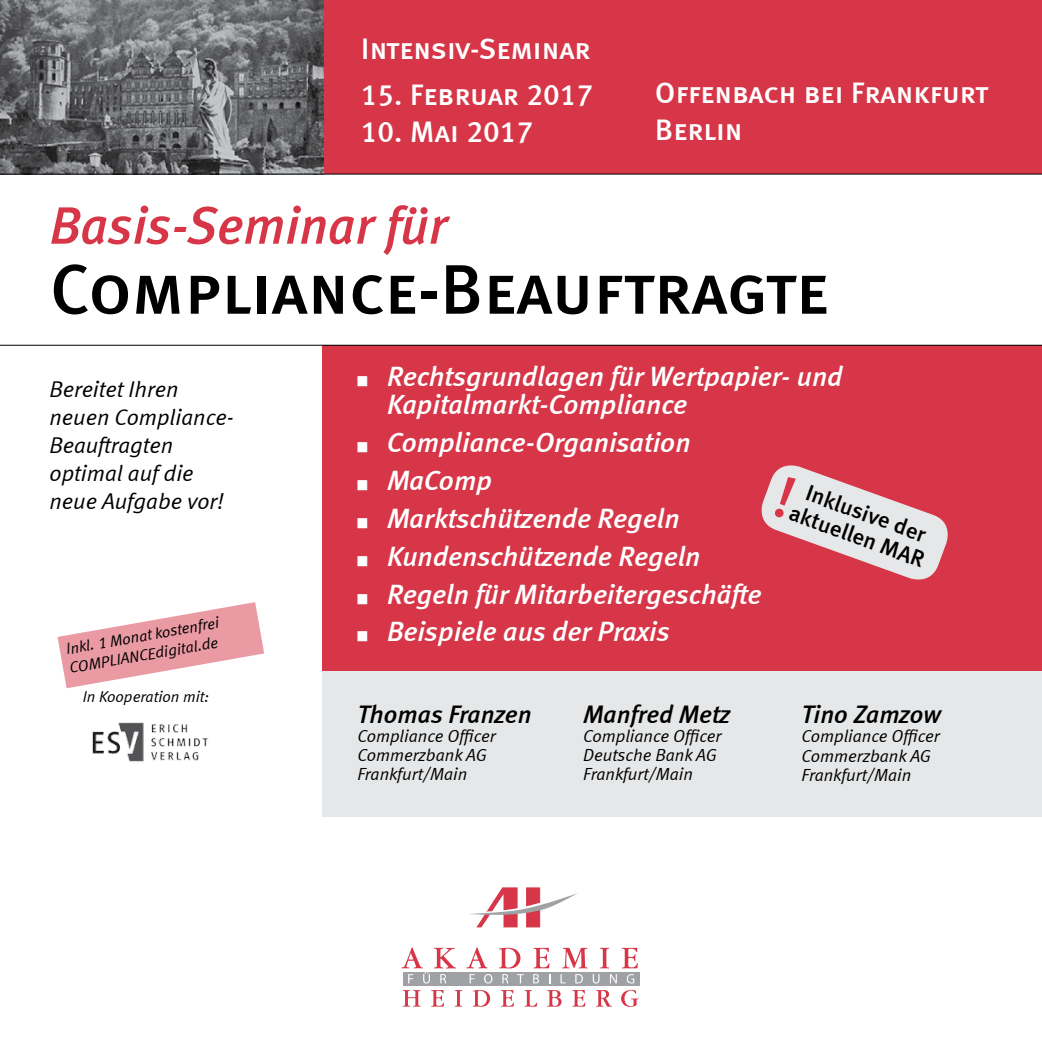
<style>
.page{position:relative;width:1042px;height:1042px;background:#fff}
.page>*{position:absolute;margin:0;border:0;box-sizing:border-box;transform-origin:0 0}
.t1{font:70px "Meta Medium LF Caps";color:#000}
.t2{font:italic 52.5px "Meta Medium LF";color:#d63647}
.t3{font:29.75px/36.8px "Meta Medium LF Caps";color:#fff}
.t4{font:italic 28px/28px "Meta Medium LF";color:#fff}
.t5{font:italic 25.38px "Meta Medium LF";color:#000}
.t6{font:22.93px "Meta Medium LF";color:#000}
.t7{font:italic 22.75px/28px "Meta Normal LF";color:#000}
.t8{font:italic 17.5px/19.2px "Meta Normal LF";color:#000}
.t9{font:italic 15.75px/19.2px "Meta Normal LF";color:#000}
</style>
<div class="page">
<div style="left:322px;top:671px;width:720px;height:145px;background:#e6e7e8"></div>
<div style="left:322px;top:0;width:720px;height:174px;background:#d63647"></div>
<div style="left:322px;top:345px;width:720px;height:326px;background:#d63647"></div>
<svg style="left:469px;top:888px;width:108px;height:39px"></svg>
<svg style="left:403px;top:990px;width:17px;height:16px"></svg>
<svg style="left:431px;top:990px;width:13px;height:16px"></svg>
<svg style="left:455px;top:990px;width:7px;height:16px"></svg>
<svg style="left:473px;top:990px;width:17px;height:16px"></svg>
<svg style="left:501px;top:990px;width:13px;height:16px"></svg>
<svg style="left:524px;top:990px;width:13px;height:16px"></svg>
<svg style="left:547px;top:990px;width:14px;height:16px"></svg>
<svg style="left:572px;top:990px;width:13px;height:16px"></svg>
<svg style="left:596px;top:990px;width:15px;height:16px"></svg>
<svg style="left:621px;top:990px;width:18px;height:17px"></svg>
<svg style="left:466px;top:947px;width:22px;height:21px"></svg>
<svg style="left:499px;top:948px;width:21px;height:20px"></svg>
<svg style="left:533px;top:948px;width:16px;height:20px"></svg>
<svg style="left:562px;top:948px;width:25px;height:20px"></svg>
<svg style="left:600px;top:948px;width:9px;height:20px"></svg>
<svg style="left:622px;top:948px;width:16px;height:20px"></svg>
<div style="left:403px;top:972px;width:236px;height:13px;background:#9fa1a4"></div>
<svg style="left:401px;top:947px;width:55px;height:36px"></svg>
<svg style="left:470px;top:974px;width:4px;height:9px"></svg>
<svg style="left:484px;top:974px;width:8px;height:9px"></svg>
<svg style="left:502px;top:974px;width:6px;height:9px"></svg>
<svg style="left:517px;top:974px;width:7px;height:9px"></svg>
<svg style="left:533px;top:974px;width:6px;height:9px"></svg>
<svg style="left:560px;top:974px;width:6px;height:9px"></svg>
<svg style="left:575px;top:974px;width:8px;height:9px"></svg>
<svg style="left:593px;top:974px;width:6px;height:9px"></svg>
<svg style="left:610px;top:974px;width:7px;height:9px"></svg>
<svg style="left:627px;top:974px;width:7px;height:9px"></svg>
<img style="left:0;top:0;width:323px;height:174px">
<hr style="left:0;top:174px;width:1042px;height:1px;background:#000">
<hr style="left:0;top:345px;width:1042px;height:1px;background:#000">
<svg style="left:58px;top:602px;width:206px;height:86px"></svg>
<img style="left:92px;top:722px;width:117px;height:40px">
<svg style="left:761px;top:465px;width:187px;height:115px"></svg>
<p class="t3" style="left:361px;top:30px;width:231px">Intensiv-Seminar</p>
<p class="t3" style="left:361px;top:76px;width:234px">15. Februar 2017</p>
<p class="t3" style="left:361px;top:113px;width:173px">10. Mai 2017</p>
<p class="t3" style="left:655px;top:74px;width:335px">Offenbach bei Frankfurt<br>Berlin</p>
<h2 class="t2" style="left:50px;top:194px;width:399px">Basis-Seminar für</h2>
<h1 class="t1" style="left:50px;top:249px;width:781px">Compliance-Beauftragte</h1>
<p class="t7" style="left:50px;top:375px;width:186px">Bereitet Ihren neuen Compliance-<br>Beauftragten optimal auf die neue Aufgabe vor!</p>
<p class="t9" style="left:65px;top:639px;width:156px;rotate:-10deg">Inkl. 1 Monat kostenfrei<br>COMPLIANCEdigital.de</p>
<p class="t9" style="left:83px;top:686px;width:128px">In Kooperation mit:</p>
<p class="t4" style="left:387px;top:362px;width:457px;text-indent:-30px">■ Rechtsgrundlagen für Wertpapier- und<br>Kapitalmarkt-Compliance</p>
<p class="t4" style="left:357px;top:428px;width:335px">■ Compliance-Organisation</p>
<p class="t4" style="left:357px;top:465px;width:136px">■ MaComp</p>
<p class="t4" style="left:357px;top:503px;width:324px">■ Marktschützende Regeln</p>
<p class="t4" style="left:357px;top:541px;width:345px">■ Kundenschützende Regeln</p>
<p class="t4" style="left:357px;top:579px;width:406px">■ Regeln für Mitarbeitergeschäfte</p>
<p class="t6" style="left:811px;top:479px;width:128px;rotate:20deg">Inklusive der</p>
<p class="t6" style="left:795px;top:499px;width:144px;rotate:20deg">aktuellen MAR</p>
<p class="t4" style="left:357px;top:617px;width:314px">■ Beispiele aus der Praxis</p>
<p class="t5" style="left:357px;top:698px;width:176px">Thomas Franzen</p>
<p class="t8" style="left:357px;top:726px;width:140px">Compliance Officer<br>Commerzbank AG<br>Frankfurt/Main</p>
<p class="t5" style="left:583px;top:698px;width:149px">Manfred Metz</p>
<p class="t8" style="left:583px;top:726px;width:140px">Compliance Officer<br>Deutsche Bank AG<br>Frankfurt/Main</p>
<p class="t5" style="left:801px;top:699px;width:141px">Tino Zamzow</p>
<p class="t8" style="left:801px;top:726px;width:140px">Compliance Officer<br>Commerzbank AG<br>Frankfurt/Main</p>
</div>
